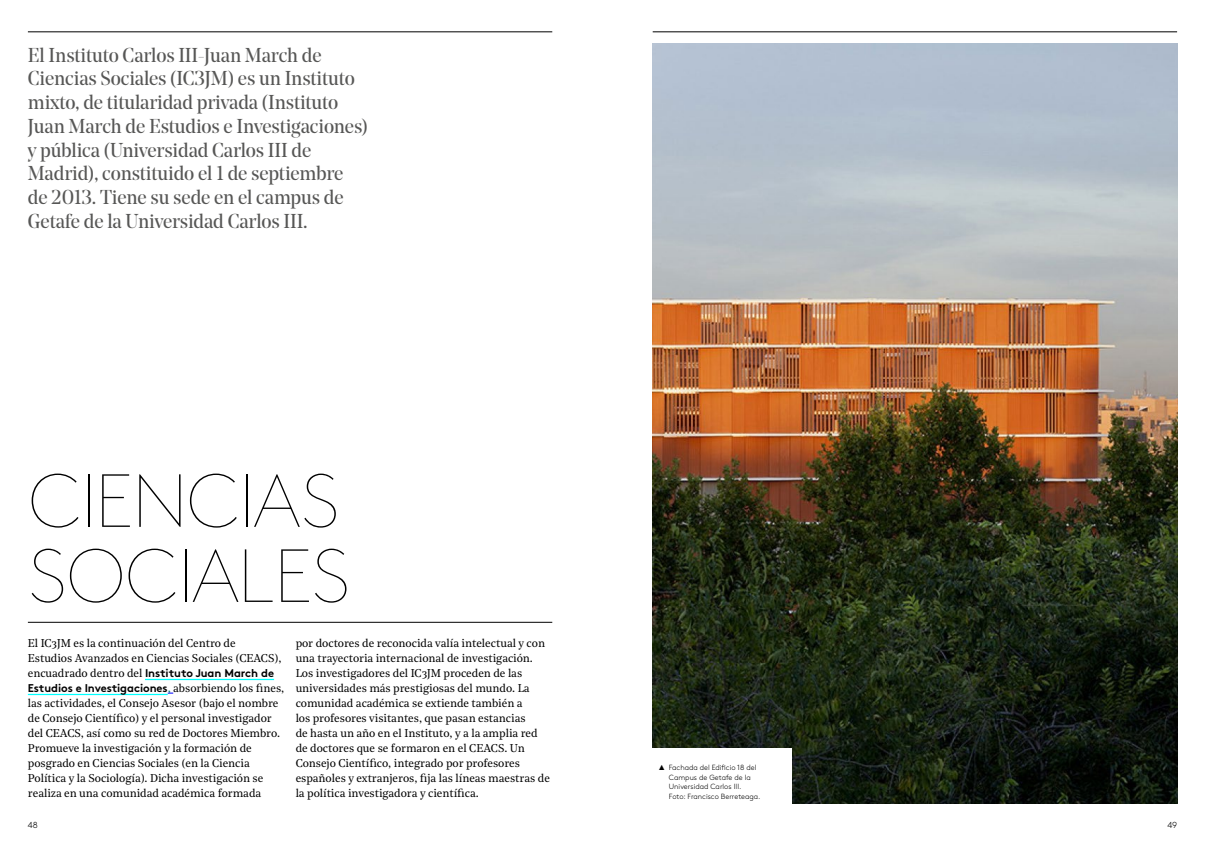
<style>
.page{position:relative;width:1205px;height:851px;background:#fff}
.page>*{position:absolute;margin:0;border:0;box-sizing:border-box;transform-origin:0 0}
.t1{font:100 75px/75px "Brown Pro";letter-spacing:-.01em;color:#000}
.t2{font:20px/23.8px "Noe Display";letter-spacing:-.01em;color:#575756}
.t3{font:11.25px/15px "Noe Text";letter-spacing:-.005em;color:#000}
.t4{font:700 11.25px/15px "Brown Pro";letter-spacing:-.005em;color:#000}
.t5{font:300 8.75px "Brown Pro";color:#000}
.t6{font:300 7.5px/9.6px "Brown Pro";color:#000}
.s1{font-family:"Noe Text";font-weight:400}
.s2{font-family:"Noe Text";font-weight:400;color:#00717a}
</style>
<div class="page">
<hr style="left:28px;top:32px;width:524px;height:1px;background:#000">
<hr style="left:653px;top:32px;width:524px;height:1px;background:#000">
<hr style="left:145px;top:678px;width:129px;height:2px;background:#0ff">
<hr style="left:28px;top:693px;width:140px;height:2px;background:#0ff">
<hr style="left:28px;top:622px;width:524px;height:1px;background:#000">
<img style="left:653px;top:43px;width:524px;height:760px">
<div style="left:641px;top:748px;width:151px;height:74px;background:#fff"></div>
<p class="t2" style="left:28px;top:42px;width:342px">El Instituto Carlos III-Juan March de Ciencias Sociales (IC3JM) es un Instituto mixto, de titularidad privada (Instituto Juan March de Estudios e Investigaciones) y pública (Universidad Carlos III de Madrid), constituido el 1 de septiembre de 2013. Tiene su sede en el campus de Getafe de la Universidad Carlos III.</p>
<h1 class="t1" style="left:28px;top:458px;width:324px">CIENCIAS<br>SOCIALES</h1>
<p class="t3" style="left:28px;top:634px;width:255px">El IC3JM es la continuación del Centro de<br>Estudios Avanzados en Ciencias Sociales (CEACS),</p>
<p class="t4" style="left:28px;top:664px;width:258px"><span class="s1">encuadrado dentro del</span> Instituto Juan March de<br>Estudios e Investigaciones<span class="s2">,</span> <span class="s1">absorbiendo los fines,</span></p>
<p class="t3" style="left:28px;top:694px;width:254px">las actividades, el Consejo Asesor (bajo el nombre de Consejo Científico) y el personal investigador del CEACS, así como su red de Doctores Miembro.<br>Promueve la investigación y la formación de posgrado en Ciencias Sociales (en la Ciencia Política y la Sociología). Dicha investigación se realiza en una comunidad académica formada</p>
<p class="t3" style="left:296px;top:634px;width:256px">por doctores de reconocida valía intelectual y con una trayectoria internacional de investigación.<br>Los investigadores del IC3JM proceden de las universidades más prestigiosas del mundo. La comunidad académica se extiende también a<br>los profesores visitantes, que pasan estancias<br>de hasta un año en el Instituto, y a la amplia red de doctores que se formaron en el CEACS. Un Consejo Científico, integrado por profesores españoles y extranjeros, fija las líneas maestras de la política investigadora y científica.</p>
<p class="t6" style="left:669px;top:762px;width:93px">Fachada del Edificio 18 del<br>Campus de Getafe de la<br>Universidad Carlos III.<br>Foto: Francisco Berreteaga.</p>
<p class="t5" style="left:28px;top:818px;width:11px">48</p>
<p class="t5" style="left:1167px;top:818px;width:11px">49</p>
</div>
